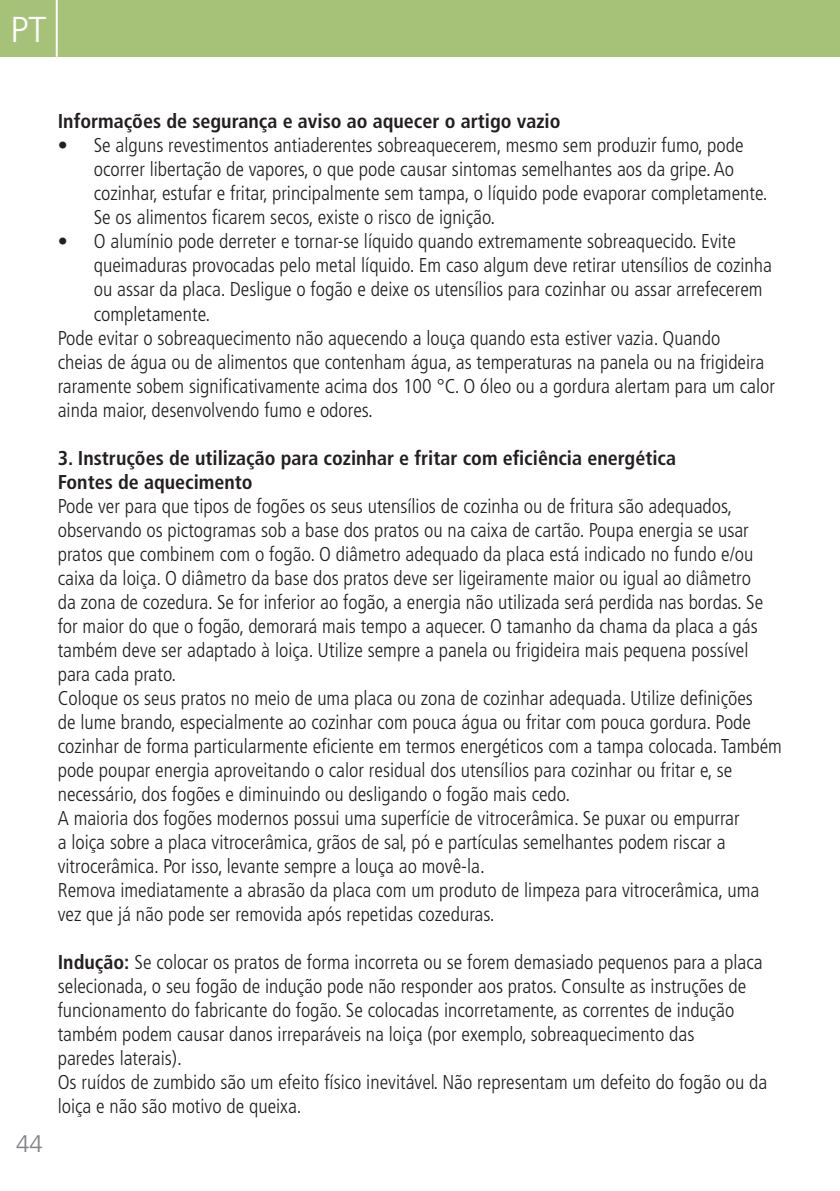
<style>
.page{position:relative;width:840px;height:1191px;background:#fff}
.page>*{position:absolute;margin:0;border:0;box-sizing:border-box;transform-origin:0 0}
.t1{font:300 36px "Frutiger LT Pro";color:#fff}
.t2{font:300 24px "Frutiger LT Pro";color:#808285}
.t3{font:300 condensed 20px/24px "Frutiger LT Pro";color:#231f20}
.t4{font:700 condensed 20px "Frutiger LT Pro";color:#231f20}
.s1{font-weight:700}
</style>
<div class="page">
<div style="left:0;top:0;width:839px;height:57px;background:#a5c278"></div>
<hr style="left:56px;top:0;width:2px;height:57px;background:#fff">
<p class="t1" style="left:10px;top:8px;width:38px">PT</p>
<p class="t2" style="left:16px;top:1130px;width:28px">44</p>
<p class="t4" style="left:58px;top:110px;width:504px">Informações de segurança e aviso ao aquecer o artigo vazio</p>
<p class="t3" style="left:94px;top:134px;width:675px;text-indent:-36px">• Se alguns revestimentos antiaderentes sobreaquecerem, mesmo sem produzir fumo, pode ocorrer libertação de vapores, o que pode causar sintomas semelhantes aos da gripe. Ao cozinhar, estufar e fritar, principalmente sem tampa, o líquido pode evaporar completamente.<br>Se os alimentos ficarem secos, existe o risco de ignição.</p>
<p class="t3" style="left:94px;top:230px;width:679px;text-indent:-36px">• O alumínio pode derreter e tornar-se líquido quando extremamente sobreaquecido. Evite queimaduras provocadas pelo metal líquido. Em caso algum deve retirar utensílios de cozinha ou assar da placa. Desligue o fogão e deixe os utensílios para cozinhar ou assar arrefecerem completamente.</p>
<p class="t3" style="left:58px;top:326px;width:718px">Pode evitar o sobreaquecimento não aquecendo a louça quando esta estiver vazia. Quando<br>cheias de água ou de alimentos que contenham água, as temperaturas na panela ou na frigideira raramente sobem significativamente acima dos 100 °C. O óleo ou a gordura alertam para um calor ainda maior, desenvolvendo fumo e odores.</p>
<p class="t4" style="left:58px;top:446px;width:619px">3. Instruções de utilização para cozinhar e fritar com eficiência energética</p>
<p class="t4" style="left:58px;top:470px;width:196px">Fontes de aquecimento</p>
<p class="t3" style="left:58px;top:494px;width:706px">Pode ver para que tipos de fogões os seus utensílios de cozinha ou de fritura são adequados, observando os pictogramas sob a base dos pratos ou na caixa de cartão. Poupa energia se usar pratos que combinem com o fogão. O diâmetro adequado da placa está indicado no fundo e/ou caixa da loiça. O diâmetro da base dos pratos deve ser ligeiramente maior ou igual ao diâmetro da zona de cozedura. Se for inferior ao fogão, a energia não utilizada será perdida nas bordas. Se for maior do que o fogão, demorará mais tempo a aquecer. O tamanho da chama da placa a gás também deve ser adaptado à loiça. Utilize sempre a panela ou frigideira mais pequena possível para cada prato.</p>
<p class="t3" style="left:58px;top:686px;width:725px">Coloque os seus pratos no meio de uma placa ou zona de cozinhar adequada. Utilize definições<br>de lume brando, especialmente ao cozinhar com pouca água ou fritar com pouca gordura. Pode cozinhar de forma particularmente eficiente em termos energéticos com a tampa colocada. Também pode poupar energia aproveitando o calor residual dos utensílios para cozinhar ou fritar e, se necessário, dos fogões e diminuindo ou desligando o fogão mais cedo.</p>
<p class="t3" style="left:58px;top:806px;width:683px">A maioria dos fogões modernos possui uma superfície de vitrocerâmica. Se puxar ou empurrar a loiça sobre a placa vitrocerâmica, grãos de sal, pó e partículas semelhantes podem riscar a vitrocerâmica. Por isso, levante sempre a louça ao movê-la.</p>
<p class="t3" style="left:58px;top:878px;width:702px">Remova imediatamente a abrasão da placa com um produto de limpeza para vitrocerâmica, uma vez que já não pode ser removida após repetidas cozeduras.</p>
<p class="t3" style="left:58px;top:950px;width:706px"><span class="s1">Indução:</span> Se colocar os pratos de forma incorreta ou se forem demasiado pequenos para a placa selecionada, o seu fogão de indução pode não responder aos pratos. Consulte as instruções de funcionamento do fabricante do fogão. Se colocadas incorretamente, as correntes de indução também podem causar danos irreparáveis na loiça (por exemplo, sobreaquecimento das<br>paredes laterais).</p>
<p class="t3" style="left:58px;top:1070px;width:710px">Os ruídos de zumbido são um efeito físico inevitável. Não representam um defeito do fogão ou da loiça e não são motivo de queixa.</p>
</div>
